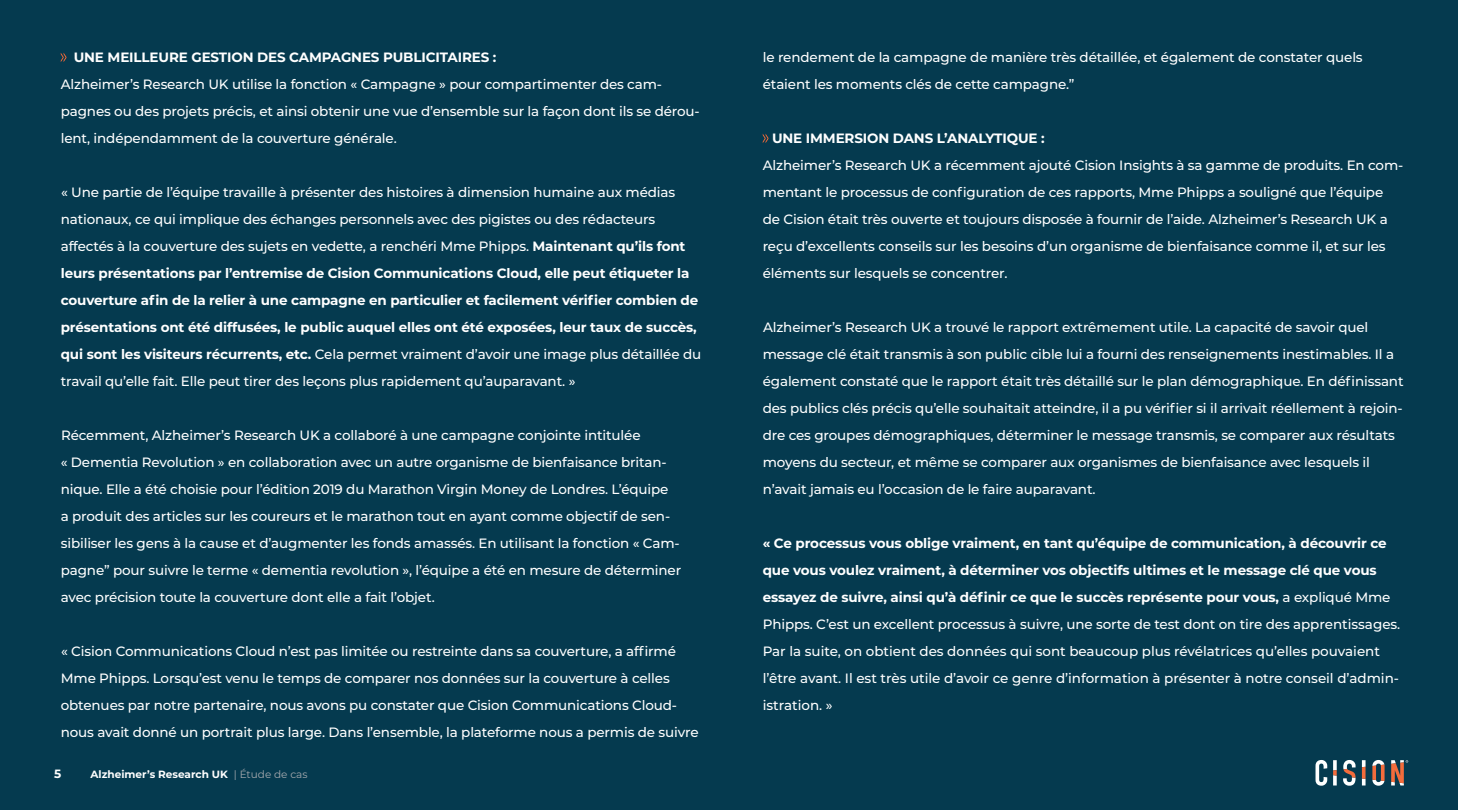
<style>
.page{position:relative;width:1458px;height:810px;background:#053a4f}
.page>*{position:absolute;margin:0;border:0;box-sizing:border-box;transform-origin:0 0}
.t1{font:500 13.5px/27px "Montserrat";letter-spacing:-.01em;color:#fff}
.t2{font:700 13.5px "Montserrat";letter-spacing:-.01em;color:#fff}
.t3{font:700 12px "Montserrat";color:#fff}
.t4{font:700 10.5px "Montserrat";color:#fff}
.s1{font-weight:700}
.s2{font-weight:400;color:#a5a9ae}
</style>
<div class="page">
<svg style="left:1333px;top:760px;width:4px;height:10px"></svg>
<svg style="left:1333px;top:776px;width:4px;height:10px"></svg>
<svg style="left:1333px;top:770px;width:4px;height:6px"></svg>
<svg style="left:1343px;top:760px;width:13px;height:26px"></svg>
<svg style="left:1362px;top:779px;width:4px;height:7px"></svg>
<svg style="left:1362px;top:760px;width:4px;height:7px"></svg>
<svg style="left:1362px;top:767px;width:4px;height:12px"></svg>
<svg style="left:1372px;top:760px;width:13px;height:26px"></svg>
<svg style="left:1316px;top:760px;width:11px;height:26px"></svg>
<svg style="left:1391px;top:760px;width:17px;height:26px"></svg>
<svg style="left:61px;top:53px;width:5px;height:9px"></svg>
<svg style="left:763px;top:134px;width:5px;height:9px"></svg>
<p class="t2" style="left:74px;top:48px;width:424px">UNE MEILLEURE GESTION DES CAMPAGNES PUBLICITAIRES :</p>
<p class="t1" style="left:61px;top:70px;width:641px">Alzheimer’s Research UK utilise la fonction « Campagne » pour compartimenter des cam&shy;pagnes ou des projets précis, et ainsi obtenir une vue d’ensemble sur la façon dont ils se dérou&shy;lent, indépendamment de la couverture générale.</p>
<p class="t1" style="left:61px;top:178px;width:642px">« Une partie de l’équipe travaille à présenter des histoires à dimension humaine aux médias nationaux, ce qui implique des échanges personnels avec des pigistes ou des rédacteurs affectés à la couverture des sujets en vedette, a renchéri Mme Phipps. <span class="s1">Maintenant qu’ils font leurs présentations par l’entremise de Cision Communications Cloud, elle peut étiqueter la couverture afin de la relier à une campagne en particulier et facilement vérifier combien de présentations ont été diffusées, le public auquel elles ont été exposées, leur taux de succès, qui sont les visiteurs récurrents, etc.</span> Cela permet vraiment d’avoir une image plus détaillée du travail qu’elle fait. Elle peut tirer des leçons plus rapidement qu’auparavant. »</p>
<p class="t1" style="left:61px;top:421px;width:622px">Récemment, Alzheimer’s Research UK a collaboré à une campagne conjointe intitulée<br>« Dementia Revolution » en collaboration avec un autre organisme de bienfaisance britan&shy;nique. Elle a été choisie pour l’édition 2019 du Marathon Virgin Money de Londres. L’équipe<br>a produit des articles sur les coureurs et le marathon tout en ayant comme objectif de sen&shy;sibiliser les gens à la cause et d’augmenter les fonds amassés. En utilisant la fonction « Cam&shy;pagne” pour suivre le terme « dementia revolution », l’équipe a été en mesure de déterminer avec précision toute la couverture dont elle a fait l’objet.</p>
<p class="t1" style="left:61px;top:637px;width:639px">« Cision Communications Cloud n’est pas limitée ou restreinte dans sa couverture, a affirmé Mme Phipps. Lorsqu’est venu le temps de comparer nos données sur la couverture à celles obtenues par notre partenaire, nous avons pu constater que Cision Communications Cloud&shy;nous avait donné un portrait plus large. Dans l’ensemble, la plateforme nous a permis de suivre</p>
<p class="t3" style="left:54px;top:765px;width:9px">5</p>
<p class="t4" style="left:91px;top:767px;width:219px">Alzheimer’s Research UK <span class="s2">| Étude de cas</span></p>
<p class="t1" style="left:763px;top:43px;width:601px">le rendement de la campagne de manière très détaillée, et également de constater quels étaient les moments clés de cette campagne.”</p>
<p class="t2" style="left:772px;top:129px;width:274px">UNE IMMERSION DANS L’ANALYTIQUE :</p>
<p class="t1" style="left:763px;top:151px;width:642px">Alzheimer’s Research UK a récemment ajouté Cision Insights à sa gamme de produits. En com&shy;mentant le processus de configuration de ces rapports, Mme Phipps a souligné que l’équipe de Cision était très ouverte et toujours disposée à fournir de l’aide. Alzheimer’s Research UK a reçu d’excellents conseils sur les besoins d’un organisme de bienfaisance comme il, et sur les éléments sur lesquels se concentrer.</p>
<p class="t1" style="left:763px;top:313px;width:642px">Alzheimer’s Research UK a trouvé le rapport extrêmement utile. La capacité de savoir quel message clé était transmis à son public cible lui a fourni des renseignements inestimables. Il a également constaté que le rapport était très détaillé sur le plan démographique. En définissant des publics clés précis qu’elle souhaitait atteindre, il a pu vérifier si il arrivait réellement à rejoin&shy;dre ces groupes démographiques, déterminer le message transmis, se comparer aux résultats moyens du secteur, et même se comparer aux organismes de bienfaisance avec lesquels il n’avait jamais eu l’occasion de le faire auparavant.</p>
<p class="t1" style="left:763px;top:529px;width:639px"><span class="s1">« Ce processus vous oblige vraiment, en tant qu’équipe de communication, à découvrir ce que vous voulez vraiment, à déterminer vos objectifs ultimes et le message clé que vous essayez de suivre, ainsi qu’à définir ce que le succès représente pour vous,</span> a expliqué Mme Phipps. C’est un excellent processus à suivre, une sorte de test dont on tire des apprentissages.<br>Par la suite, on obtient des données qui sont beaucoup plus révélatrices qu’elles pouvaient l’être avant. Il est très utile d’avoir ce genre d’information à présenter à notre conseil d’admin&shy;istration. »</p>
</div>
